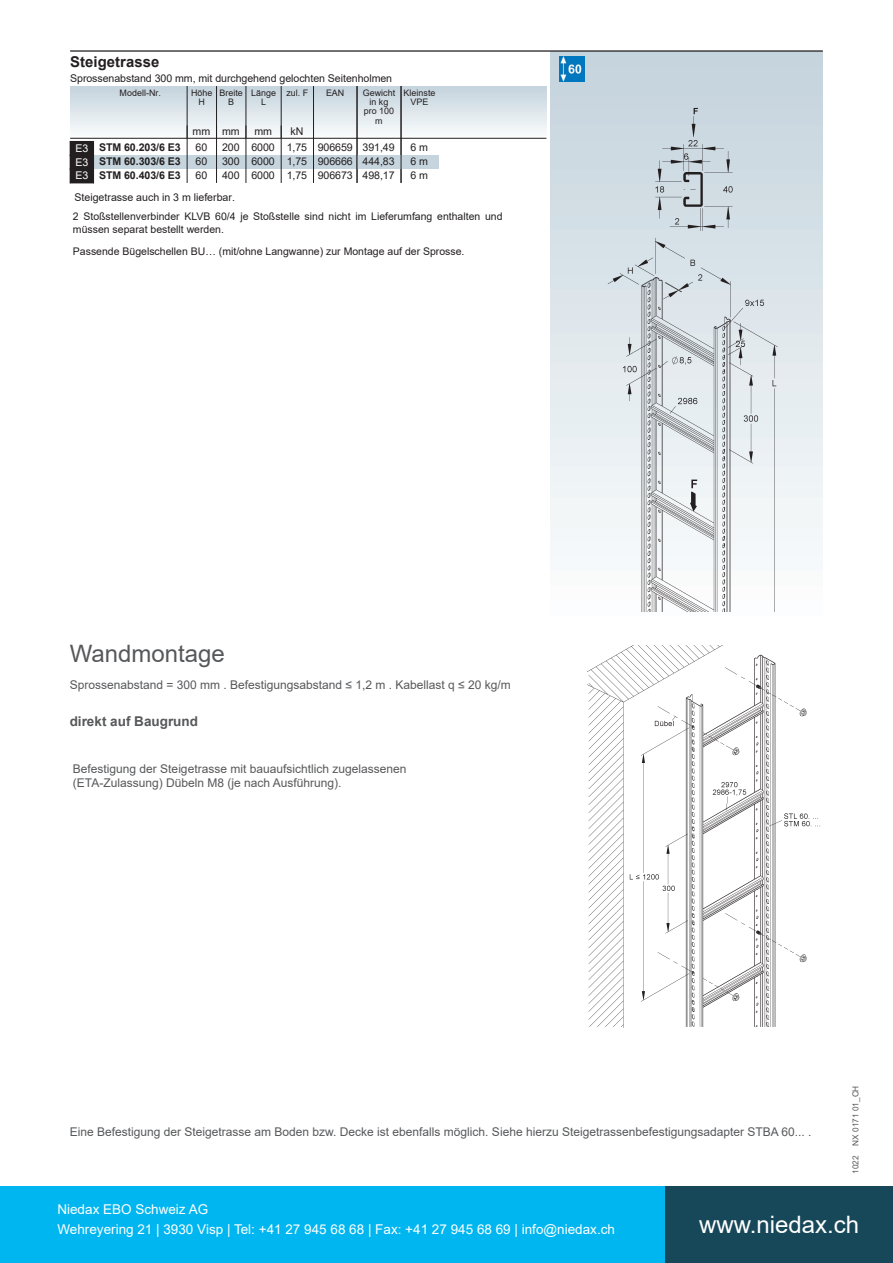
<style>
.page{position:relative;width:893px;height:1263px;background:#fff}
.page>*{position:absolute;margin:0;border:0;box-sizing:border-box;transform-origin:0 0}
.t1{font:24px "Arial";color:#fff}
.t2{font:24px "Arial";color:#57585a}
.t3{font:700 14.85px "Arial";letter-spacing:.005em;color:#231f20}
.t4{font:13.5px/19.5px "Arial";color:#fff}
.t5{font:700 13.5px "Arial";color:#57585a}
.t6{font:12px/13.5px "Arial";color:#57585a}
.t7{font:10.65px/13.8px "Arial";letter-spacing:-.005em;color:#231f20;text-align:justify}
.t8{font:700 10.65px "Arial";letter-spacing:-.005em;color:#231f20}
.t9{font:10.65px/13.8px "Arial";color:#fff;text-align:justify}
.t10{font:10.5px/12.6px "Arial";color:#231f20}
.t11{font:9px/9px "Arial";letter-spacing:.005em;color:#231f20;text-align:center}
.t12{font:8.25px "Arial";color:#57585a}
</style>
<div class="page">
<div style="left:0;top:1186px;width:665px;height:77px;background:#00b6f0"></div>
<div style="left:665px;top:1186px;width:228px;height:77px;background:#174859"></div>
<img style="left:70px;top:86px;width:476px;height:52px">
<hr style="left:70px;top:138px;width:476px;height:1px;background:#231f20">
<div style="left:94px;top:155px;width:220px;height:14px;background:#c5d4dd"></div>
<hr style="left:187px;top:138px;width:1px;height:45px;background:#231f20">
<hr style="left:216px;top:138px;width:1px;height:45px;background:#231f20">
<hr style="left:246px;top:138px;width:1px;height:45px;background:#231f20">
<hr style="left:281px;top:138px;width:1px;height:45px;background:#231f20">
<svg style="left:70px;top:141px;width:24px;height:43px"></svg>
<hr style="left:187px;top:86px;width:1px;height:52px;background:#231f20">
<hr style="left:216px;top:86px;width:1px;height:52px;background:#231f20">
<hr style="left:246px;top:86px;width:1px;height:52px;background:#231f20">
<hr style="left:281px;top:86px;width:1px;height:52px;background:#231f20">
<svg style="left:187px;top:126px;width:1px;height:12px"></svg>
<svg style="left:246px;top:126px;width:1px;height:12px"></svg>
<svg style="left:281px;top:126px;width:1px;height:12px"></svg>
<div style="left:401px;top:155px;width:37px;height:14px;background:#c5d4dd"></div>
<div style="left:314px;top:155px;width:43px;height:14px;background:#c5d4dd"></div>
<hr style="left:313px;top:86px;width:1px;height:97px;background:#231f20">
<div style="left:357px;top:155px;width:44px;height:14px;background:#c5d4dd"></div>
<hr style="left:357px;top:86px;width:1px;height:97px;background:#231f20">
<hr style="left:401px;top:86px;width:1px;height:97px;background:#231f20">
<img style="left:559px;top:101px;width:255px;height:511px">
<img style="left:559px;top:56px;width:26px;height:26px">
<hr style="left:70px;top:50px;width:753px;height:2px;background:#231f20">
<img style="left:587px;top:645px;width:234px;height:382px">
<p class="t3" style="left:70px;top:52px;width:91px">Steigetrasse</p>
<p class="t7" style="left:70px;top:71px;width:324px">Sprossenabstand 300 mm, mit durchgehend gelochten Seitenholmen</p>
<p class="t9" style="left:75px;top:141px;width:14px">E3<br>E3<br>E3</p>
<p class="t11" style="left:120px;top:88px;width:43px">Modell-Nr.</p>
<p class="t11" style="left:191px;top:88px;width:23px">Höhe<br>H</p>
<p class="t11" style="left:219px;top:88px;width:25px">Breite<br>B</p>
<p class="t11" style="left:251px;top:88px;width:26px">Länge<br>L</p>
<p class="t11" style="left:286px;top:88px;width:23px">zul. F</p>
<p class="t7" style="left:193px;top:124px;width:48px">mm mm</p>
<p class="t7" style="left:254px;top:124px;width:19px">mm</p>
<p class="t7" style="left:290px;top:124px;width:14px">kN</p>
<p class="t8" style="left:99px;top:140px;width:83px">STM 60.203/6 E3</p>
<p class="t7" style="left:196px;top:140px;width:13px">60</p>
<p class="t7" style="left:222px;top:140px;width:87px">200 6000 1,75</p>
<p class="t8" style="left:99px;top:154px;width:83px">STM 60.303/6 E3</p>
<p class="t7" style="left:196px;top:154px;width:13px">60</p>
<p class="t7" style="left:222px;top:154px;width:87px">300 6000 1,75</p>
<p class="t8" style="left:99px;top:167px;width:83px">STM 60.403/6 E3</p>
<p class="t7" style="left:196px;top:168px;width:13px">60</p>
<p class="t7" style="left:222px;top:168px;width:87px">400 6000 1,75</p>
<p class="t11" style="left:326px;top:88px;width:20px">EAN</p>
<p class="t7" style="left:318px;top:140px;width:37px">906659<br>906666<br>906673</p>
<p class="t11" style="left:363px;top:88px;width:34px">Gewicht in kg pro 100 m</p>
<p class="t7" style="left:363px;top:140px;width:34px">391,49<br>444,83<br>498,17</p>
<p class="t7" style="left:74px;top:190px;width:162px">Steigetrasse auch in 3 m lieferbar.</p>
<p class="t11" style="left:404px;top:88px;width:33px">Kleinste<br>VPE</p>
<p class="t7" style="left:410px;top:140px;width:19px">6 m 6 m 6 m</p>
<p class="t10" style="left:73px;top:210px;width:431px">2 Stoßstellenverbinder KLVB 60/4 je Stoßstelle sind nicht im Lieferumfang enthalten und müssen separat bestellt werden.</p>
<p class="t10" style="left:73px;top:244px;width:393px">Passende Bügelschellen BU… (mit/ohne Langwanne) zur Montage auf der Sprosse.</p>
<h1 class="t2" style="left:70px;top:637px;width:157px">Wandmontage</h1>
<p class="t6" style="left:70px;top:678px;width:443px">Sprossenabstand = 300 mm . Befestigungsabstand ≤ 1,2 m . Kabellast q ≤ 20 kg/m</p>
<p class="t5" style="left:70px;top:712px;width:130px">direkt auf Baugrund</p>
<p class="t6" style="left:73px;top:762px;width:335px">Befestigung der Steigetrasse mit bauaufsichtlich zugelassenen (ETA-Zulassung) Dübeln M8 (je nach Ausführung).</p>
<p class="t6" style="left:70px;top:1124px;width:743px">Eine Befestigung der Steigetrasse am Boden bzw. Decke ist ebenfalls möglich. Siehe hierzu Steigetrassenbefestigungsadapter STBA 60... .</p>
<p class="t12" style="left:850px;top:1174px;width:90px;rotate:-90deg">1022 NX 0171 01_CH</p>
<p class="t4" style="left:57px;top:1199px;width:559px">Niedax EBO Schweiz AG<br>Wehreyering 21 | 3930 Visp | Tel: +41 27 945 68 68 | Fax: +41 27 945 68 69 | info@niedax.ch</p>
<h1 class="t1" style="left:699px;top:1208px;width:162px">www.niedax.ch</h1>
</div>
